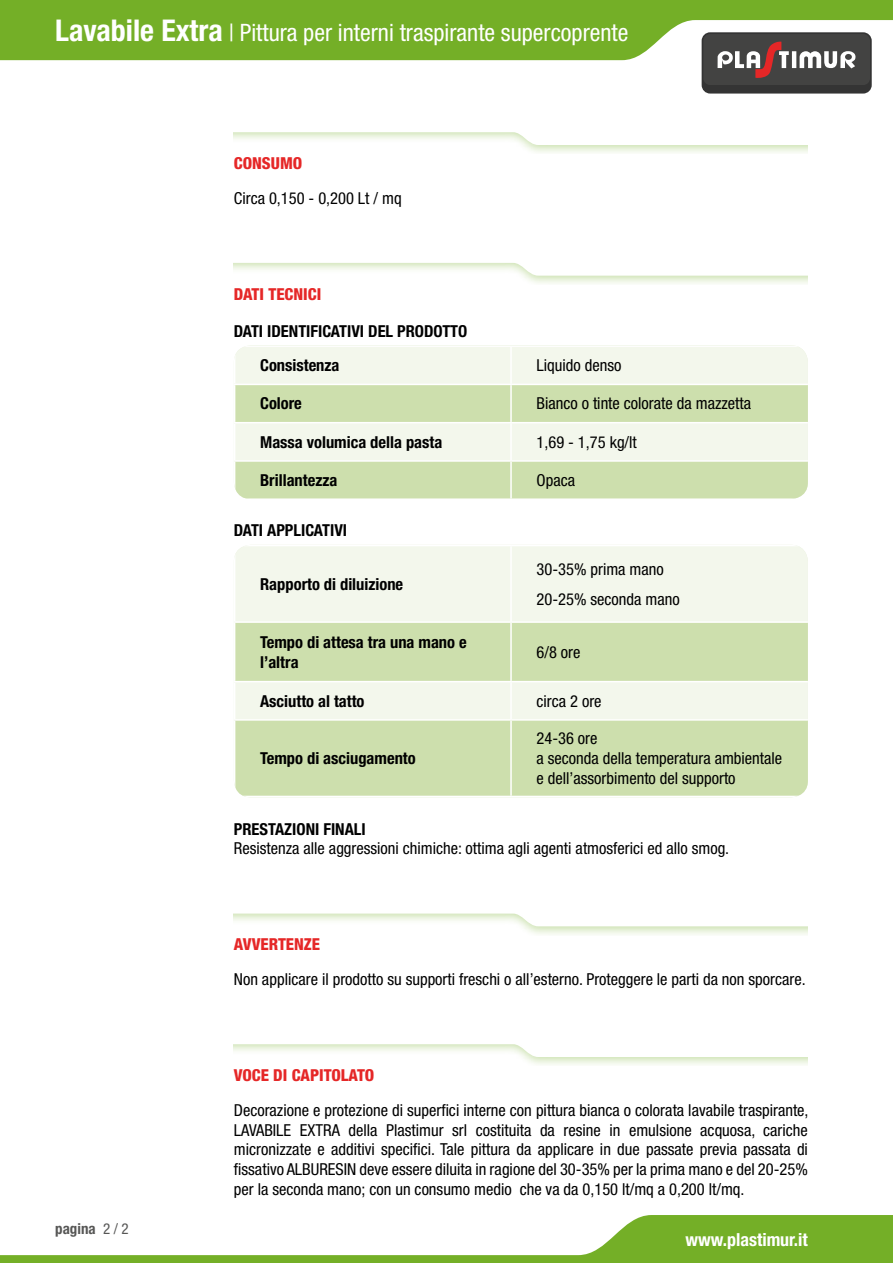
<style>
.page{position:relative;width:893px;height:1263px;background:#fff}
.page>*{position:absolute;margin:0;border:0;box-sizing:border-box;transform-origin:0 0}
.t1{font:condensed 24px "Helvetica Neue LT Pro";color:#fff}
.t2{font:700 condensed 18px "Helvetica Neue LT Pro";color:#fff}
.t3{font:condensed 16.5px/19.8px "Helvetica Neue LT Pro";color:#000}
.t4{font:700 condensed 16.5px/19.8px "Helvetica Neue LT Pro";color:#000}
.t5{font:800 condensed 16.5px "Helvetica Neue LT Pro";color:#e52727}
.t6{font:700 condensed 16.5px "Helvetica Neue LT Pro";color:#000}
.t7{font:700 condensed 15px "Helvetica Neue LT Pro";color:#575756}
.s1{font-weight:700;font-size:30px}
.s2{font-weight:400}
</style>
<div class="page">
<div style="left:702px;top:32px;width:170px;height:62px;background:#343434;border-radius:9px"></div>
<div style="left:703px;top:34px;width:167px;height:51px;background:#434342;border-radius:7px"></div>
<svg style="left:718px;top:60px;width:137px;height:18px"></svg>
<svg style="left:0;top:0;width:893px;height:60px;fill:#74af27"></svg>
<svg style="left:0;top:1215px;width:893px;height:48px"></svg>
<div style="left:234px;top:123px;width:574px;height:31px;background:#74af27;opacity:.4"></div>
<svg style="left:234px;top:123px;width:574px;height:23px"></svg>
<div style="left:234px;top:1035px;width:574px;height:31px;background:#74af27;opacity:.4"></div>
<svg style="left:234px;top:1035px;width:574px;height:23px"></svg>
<div style="left:234px;top:905px;width:574px;height:30px;background:#74af27;opacity:.4"></div>
<svg style="left:234px;top:905px;width:574px;height:22px"></svg>
<div style="left:234px;top:254px;width:574px;height:31px;background:#74af27;opacity:.4"></div>
<svg style="left:234px;top:254px;width:574px;height:23px"></svg>
<div style="left:235px;top:546px;width:573px;height:75px;background:#f3f7ec"></div>
<svg style="left:235px;top:623px;width:573px;height:173px;fill:#cddfad"></svg>
<hr style="left:510px;top:546px;width:2px;height:75px;background:#fff">
<hr style="left:510px;top:623px;width:2px;height:58px;background:#fff">
<hr style="left:234px;top:681px;width:277px;height:1px;background:#fff">
<hr style="left:511px;top:681px;width:297px;height:1px;background:#fff">
<hr style="left:510px;top:682px;width:2px;height:37px;background:#fff">
<hr style="left:234px;top:719px;width:277px;height:2px;background:#fff">
<hr style="left:511px;top:719px;width:297px;height:2px;background:#fff">
<hr style="left:510px;top:721px;width:2px;height:75px;background:#fff">
<div style="left:235px;top:347px;width:573px;height:37px;background:#f3f7ec"></div>
<svg style="left:235px;top:385px;width:573px;height:113px;fill:#cddfad"></svg>
<hr style="left:510px;top:347px;width:2px;height:37px;background:#fff">
<hr style="left:510px;top:385px;width:2px;height:37px;background:#fff">
<hr style="left:234px;top:422px;width:277px;height:1px;background:#fff">
<hr style="left:511px;top:422px;width:297px;height:1px;background:#fff">
<hr style="left:510px;top:423px;width:2px;height:37px;background:#fff">
<hr style="left:234px;top:460px;width:277px;height:2px;background:#fff">
<hr style="left:511px;top:460px;width:297px;height:2px;background:#fff">
<hr style="left:510px;top:462px;width:2px;height:36px;background:#fff">
<h1 class="t1" style="left:55px;top:18px;width:575px"><span class="s1">Lavabile Extra</span> | Pittura per interni traspirante supercoprente</h1>
<p class="t5" style="left:234px;top:153px;width:70px">CONSUMO</p>
<p class="t3" style="left:234px;top:188px;width:169px">Circa 0,150 - 0,200 Lt / mq</p>
<p class="t5" style="left:234px;top:283px;width:89px">DATI TECNICI</p>
<p class="t4" style="left:260px;top:314px;width:209px;line-height:34.3px;text-indent:-26px">DATI IDENTIFICATIVI DEL PRODOTTO<br>Consistenza</p>
<p class="t3" style="left:536px;top:355px;width:86px">Liquido denso</p>
<p class="t4" style="left:260px;top:393px;width:43px">Colore</p>
<p class="t3" style="left:536px;top:394px;width:216px">Bianco o tinte colorate da mazzetta</p>
<p class="t4" style="left:260px;top:432px;width:184px">Massa volumica della pasta</p>
<p class="t3" style="left:536px;top:432px;width:102px">1,69 - 1,75 kg/lt</p>
<p class="t4" style="left:260px;top:470px;width:79px">Brillantezza</p>
<p class="t3" style="left:536px;top:470px;width:40px">Opaca</p>
<p class="t4" style="left:234px;top:520px;width:115px">DATI APPLICATIVI</p>
<p class="t4" style="left:260px;top:574px;width:145px">Rapporto di diluizione</p>
<p class="t3" style="left:536px;top:554px;width:145px;line-height:30px">30-35% prima mano<br>20-25% seconda mano</p>
<p class="t4" style="left:260px;top:632px;width:208px">Tempo di attesa tra una mano e l’altra</p>
<p class="t3" style="left:536px;top:642px;width:45px">6/8 ore</p>
<p class="t4" style="left:260px;top:691px;width:106px">Asciutto al tatto</p>
<p class="t3" style="left:536px;top:691px;width:67px">circa 2 ore</p>
<p class="t4" style="left:260px;top:748px;width:157px">Tempo di asciugamento</p>
<p class="t3" style="left:536px;top:728px;width:247px">24-36 ore<br>a seconda della temperatura ambientale e dell’assorbimento del supporto</p>
<p class="t6" style="left:234px;top:819px;width:133px">PRESTAZIONI FINALI</p>
<p class="t3" style="left:234px;top:839px;width:497px">Resistenza alle aggressioni chimiche: ottima agli agenti atmosferici ed allo smog.</p>
<p class="t5" style="left:234px;top:934px;width:88px">AVVERTENZE</p>
<p class="t3" style="left:234px;top:969px;width:573px">Non applicare il prodotto su supporti freschi o all’esterno. Proteggere le parti da non sporcare.</p>
<p class="t7" style="left:55px;top:1220px;width:75px">pagina <span class="s2">2 / 2</span></p>
<p class="t5" style="left:234px;top:1065px;width:142px">VOCE DI CAPITOLATO</p>
<p class="t3" style="left:234px;top:1100px;width:576px;text-align:justify">Decorazione e protezione di superfici interne con pittura bianca o colorata lavabile traspirante, LAVABILE EXTRA della Plastimur srl costituita da resine in emulsione acquosa, cariche micronizzate e additivi specifici. Tale pittura da applicare in due passate previa passata di fissativo ALBURESIN deve essere diluita in ragione del 30-35% per la prima mano e del 20-25% per la seconda mano; con un consumo medio che va da 0,150 lt/mq a 0,200 lt/mq.</p>
<p class="t2" style="left:685px;top:1229px;width:124px">www.plastimur.it</p>
</div>
